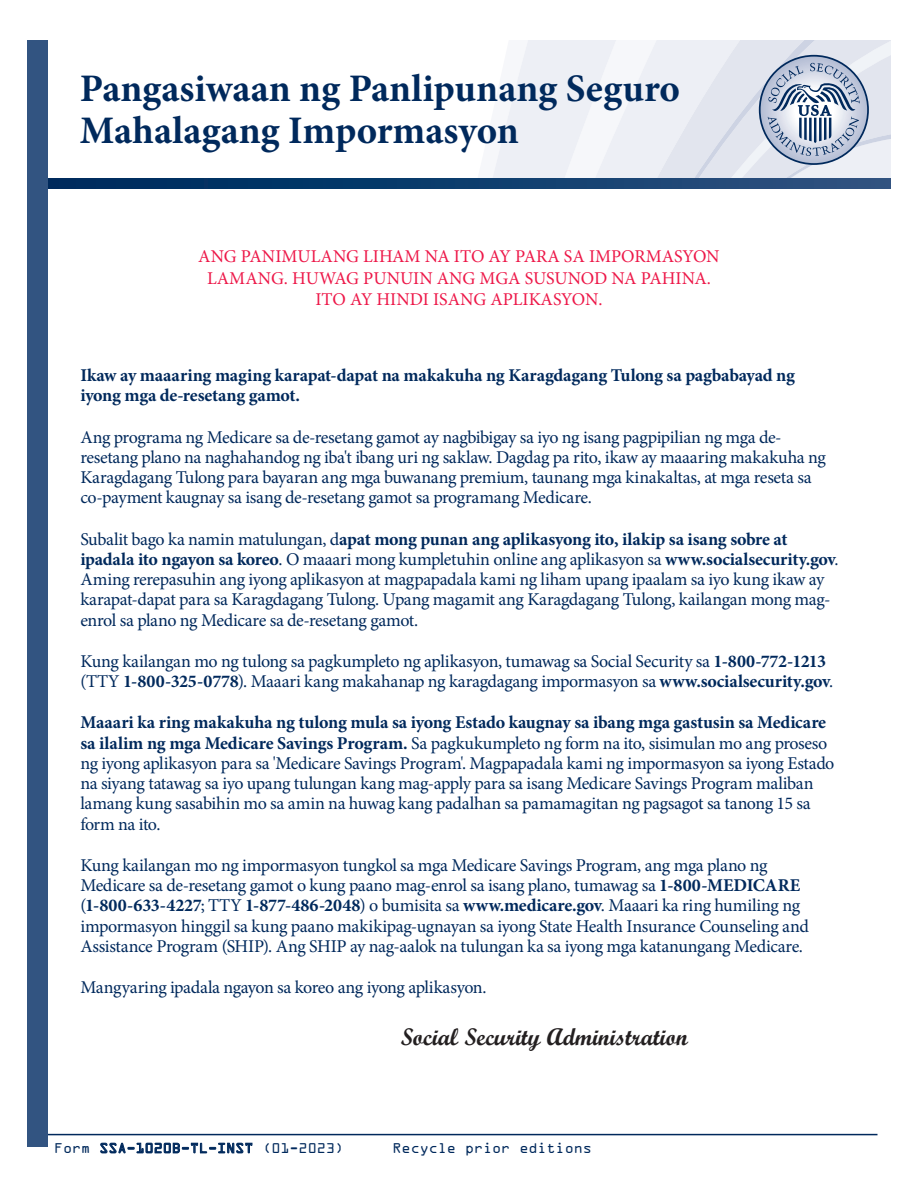
<style>
.page{position:relative;width:918px;height:1188px;background:#fff}
.page>*{position:absolute;margin:0;border:0;box-sizing:border-box;transform-origin:0 0}
.t1{font:700 39px "Minion Pro";color:#00295c}
.t2{font:24px "Script MT Bold";color:#231f20}
.Body{font:18px/20.2px "Minion Pro";letter-spacing:-.02em;color:#00295c}
.Red_Note{font:18px/21.8px "Minion Pro";color:#ed1748;text-align:center}
.Body-2{font:700 18px/20.2px "Minion Pro";letter-spacing:-.015em;color:#00295c}
.t3{font:15px "OCRA Extended";color:#00295c}
.s1{font-weight:700}
</style>
<div class="page">
<hr style="left:40px;top:1134px;width:838px;height:1px;background:#00295c">
<svg style="left:47px;top:179px;width:844px;height:10px;background:#0d3b6b"></svg>
<div style="left:27px;top:40px;width:20px;height:1108px;background:#325481"></div>
<svg style="left:476px;top:40px;width:415px;height:143px"></svg>
<p class="t1" style="left:80px;top:61px;width:602px">Pangasiwaan ng Panlipunang Seguro</p>
<p class="t1" style="left:80px;top:103px;width:441px">Mahalagang Impormasyon</p>
<p class="Red_Note" style="left:198px;top:245px;width:523px">ANG PANIMULANG LIHAM NA ITO AY PARA SA IMPORMASYON<br>LAMANG. HUWAG PUNUIN ANG MGA SUSUNOD NA PAHINA.<br>ITO AY HINDI ISANG APLIKASYON.</p>
<p class="Body-2" style="left:80px;top:365px;width:716px">Ikaw ay maaaring maging karapat-dapat na makakuha ng Karagdagang Tulong sa pagbabayad ng iyong mga de-resetang gamot.</p>
<p class="Body" style="left:80px;top:427px;width:747px">Ang programa ng Medicare sa de-resetang gamot ay nagbibigay sa iyo ng isang pagpipilian ng mga de&shy;resetang plano na naghahandog ng iba't ibang uri ng saklaw. Dagdag pa rito, ikaw ay maaaring makakuha ng Karagdagang Tulong para bayaran ang mga buwanang premium, taunang mga kinakaltas, at mga reseta sa co-payment kaugnay sa isang de-resetang gamot sa programang Medicare.</p>
<p class="Body" style="left:80px;top:529px;width:760px">Subalit bago ka namin matulungan, d<span class="s1">apat mong punan ang aplikasyong ito, ilakip sa isang sobre at ipadala ito ngayon sa koreo</span>. O maaari mong kumpletuhin online ang aplikasyon sa <span class="s1">www.socialsecurity.gov</span>.<br>Aming rerepasuhin ang iyong aplikasyon at magpapadala kami ng liham upang ipaalam sa iyo kung ikaw ay karapat-dapat para sa Karagdagang Tulong. Upang magamit ang Karagdagang Tulong, kailangan mong mag&shy;enrol sa plano ng Medicare sa de-resetang gamot.</p>
<p class="Body" style="left:80px;top:651px;width:754px">Kung kailangan mo ng tulong sa pagkumpleto ng aplikasyon, tumawag sa Social Security sa <span class="s1">1-800-772-1213 </span>(TTY <span class="s1">1-800-325-0778</span>). Maaari kang makahanap ng karagdagang impormasyon sa <span class="s1">www.socialsecurity.gov</span>.</p>
<p class="Body" style="left:80px;top:713px;width:756px"><span class="s1">Maaari ka ring makakuha ng tulong mula sa iyong Estado kaugnay sa ibang mga gastusin sa Medicare sa ilalim ng mga Medicare Savings Program.</span> Sa pagkukumpleto ng form na ito, sisimulan mo ang proseso ng iyong aplikasyon para sa 'Medicare Savings Program'. Magpapadala kami ng impormasyon sa iyong Estado na siyang tatawag sa iyo upang tulungan kang mag-apply para sa isang Medicare Savings Program maliban lamang kung sasabihin mo sa amin na huwag kang padalhan sa pamamagitan ng pagsagot sa tanong 15 sa form na ito.</p>
<p class="Body" style="left:80px;top:855px;width:730px">Kung kailangan mo ng impormasyon tungkol sa mga Medicare Savings Program, ang mga plano ng Medicare sa de-resetang gamot o kung paano mag-enrol sa isang plano, tumawag sa <span class="s1">1-800-MEDICARE </span>(<span class="s1">1-800-633-4227</span>; TTY <span class="s1">1-877-486-2048</span>) o bumisita sa <span class="s1">www.medicare.gov</span>. Maaari ka ring humiling ng impormasyon hinggil sa kung paano makikipag-ugnayan sa iyong State Health Insurance Counseling and Assistance Program (SHIP). Ang SHIP ay nag-aalok na tulungan ka sa iyong mga katanungang Medicare.</p>
<p class="Body" style="left:80px;top:977px;width:408px">Mangyaring ipadala ngayon sa koreo ang iyong aplikasyon.</p>
<h2 class="t2" style="left:401px;top:1022px;width:289px">Social Security Administration</h2>
<p class="t3" style="left:54px;top:1140px;width:291px">Form SSA-1020B-TL-INST (01-2023)</p>
<p class="t3" style="left:393px;top:1140px;width:201px">Recycle prior editions</p>
</div>
